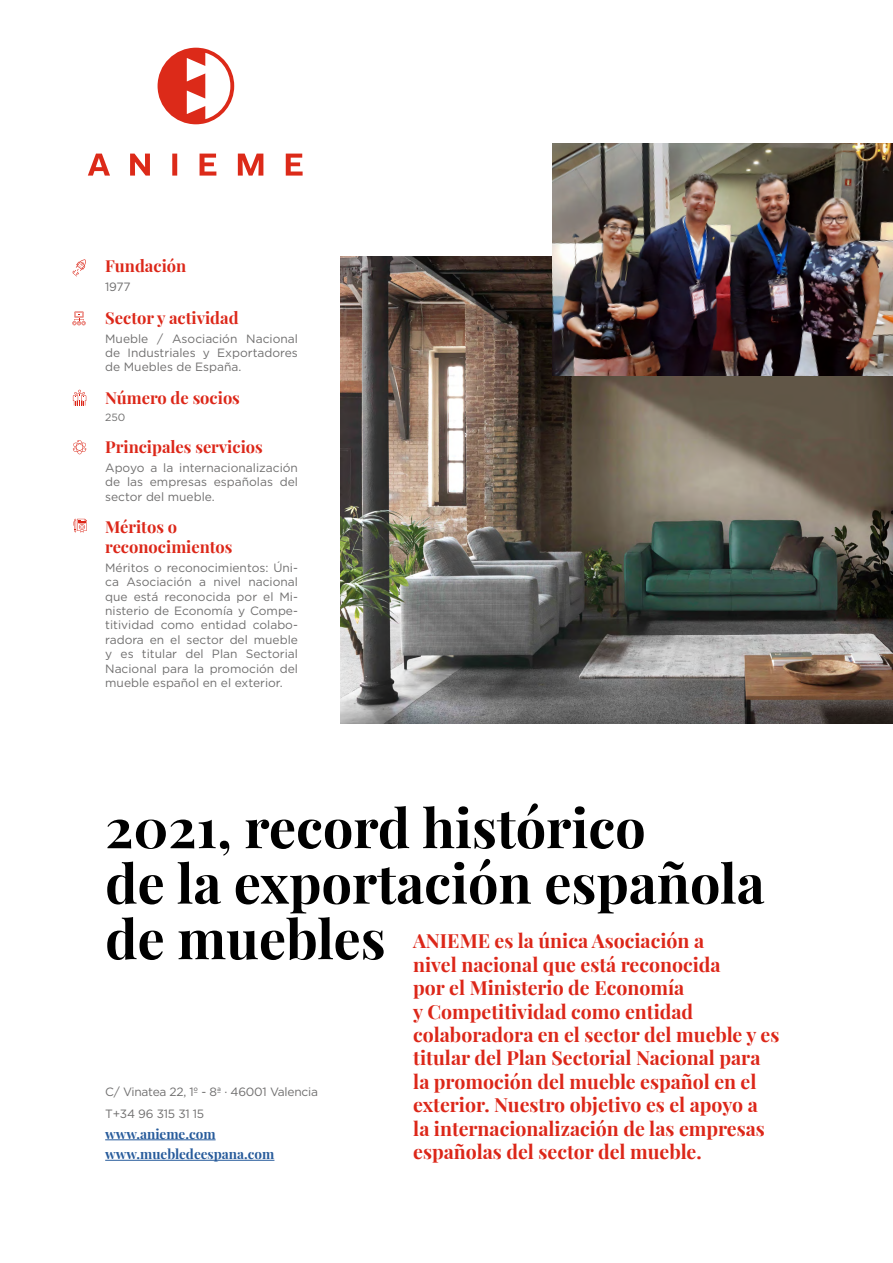
<style>
.page{position:relative;width:893px;height:1263px;background:#fff}
.page>*{position:absolute;margin:0;border:0;box-sizing:border-box;transform-origin:0 0}
.t1{font:700 54px/55.5px "Playfair Display";color:#000}
.t2{font:700 19.5px/23.4px "Playfair Display";color:#dc2719}
.t3{font:700 16.5px/19.8px "Playfair Display";color:#dc2719}
.t4{font:700 13.5px/20.4px "Playfair Display";color:#275b9b}
.t5{font:12px/14.4px "Gotham";color:#706f6f;text-align:justify}
.t6{font:12px/22.2px "Gotham";letter-spacing:-.02em;color:#706f6f}
.t7{font:10.5px "Gotham";color:#706f6f}
</style>
<div class="page">
<img style="left:340px;top:256px;width:553px;height:468px">
<hr style="left:105px;top:1139px;width:111px;height:1px;background:#275b9b">
<hr style="left:105px;top:1160px;width:169px;height:1px;background:#275b9b">
<img style="left:553px;top:144px;width:340px;height:231px">
<svg style="left:73px;top:390px;width:13px;height:16px"></svg>
<svg style="left:72px;top:312px;width:14px;height:13px"></svg>
<svg style="left:72px;top:259px;width:14px;height:17px"></svg>
<svg style="left:73px;top:519px;width:14px;height:13px"></svg>
<svg style="left:73px;top:440px;width:13px;height:14px"></svg>
<svg style="left:158px;top:48px;width:76px;height:76px"></svg>
<svg style="left:88px;top:154px;width:215px;height:22px"></svg>
<h3 class="t3" style="left:105px;top:255px;width:83px">Fundación</h3>
<p class="t5" style="left:105px;top:280px;width:27px">1977</p>
<h3 class="t3" style="left:105px;top:306px;width:135px">Sector y actividad</h3>
<p class="t5" style="left:105px;top:331px;width:194px">Mueble / Asociación Nacional de Industriales y Exportadores de Muebles de España.</p>
<h3 class="t3" style="left:105px;top:386px;width:136px">Número de socios</h3>
<p class="t7" style="left:105px;top:410px;width:22px">250</p>
<h3 class="t3" style="left:105px;top:436px;width:159px">Principales servicios</h3>
<p class="t5" style="left:105px;top:460px;width:194px">Apoyo a la internacionalización de las empresas españolas del sector del mueble.</p>
<h3 class="t3" style="left:105px;top:516px;width:129px">Méritos o reconocimientos</h3>
<p class="t5" style="left:105px;top:560px;width:194px">Méritos o reconocimientos: Úni&shy;ca Asociación a nivel nacional que está reconocida por el Mi&shy;nisterio de Economía y Compe&shy;titividad como entidad colabo&shy;radora en el sector del mueble y es titular del Plan Sectorial Nacional para la promoción del mueble español en el exterior.</p>
<h1 class="t1" style="left:105px;top:796px;width:661px">2021, record histórico<br>de la exportación española de muebles</h1>
<p class="t2" style="left:413px;top:928px;width:368px">ANIEME es la única Asociación a<br>nivel nacional que está reconocida<br>por el Ministerio de Economía<br>y Competitividad como entidad colaboradora en el sector del mueble y es titular del Plan Sectorial Nacional para la promoción del mueble español en el exterior. Nuestro objetivo es el apoyo a<br>la internacionalización de las empresas españolas del sector del mueble.</p>
<p class="t6" style="left:105px;top:1080px;width:214px">C/ Vinatea 22, 1º - 8ª · 46001 Valencia<br>T+34 96 315 31 15</p>
<p class="t4" style="left:105px;top:1122px;width:171px">www.anieme.com www.muebledeespana.com</p>
</div>
